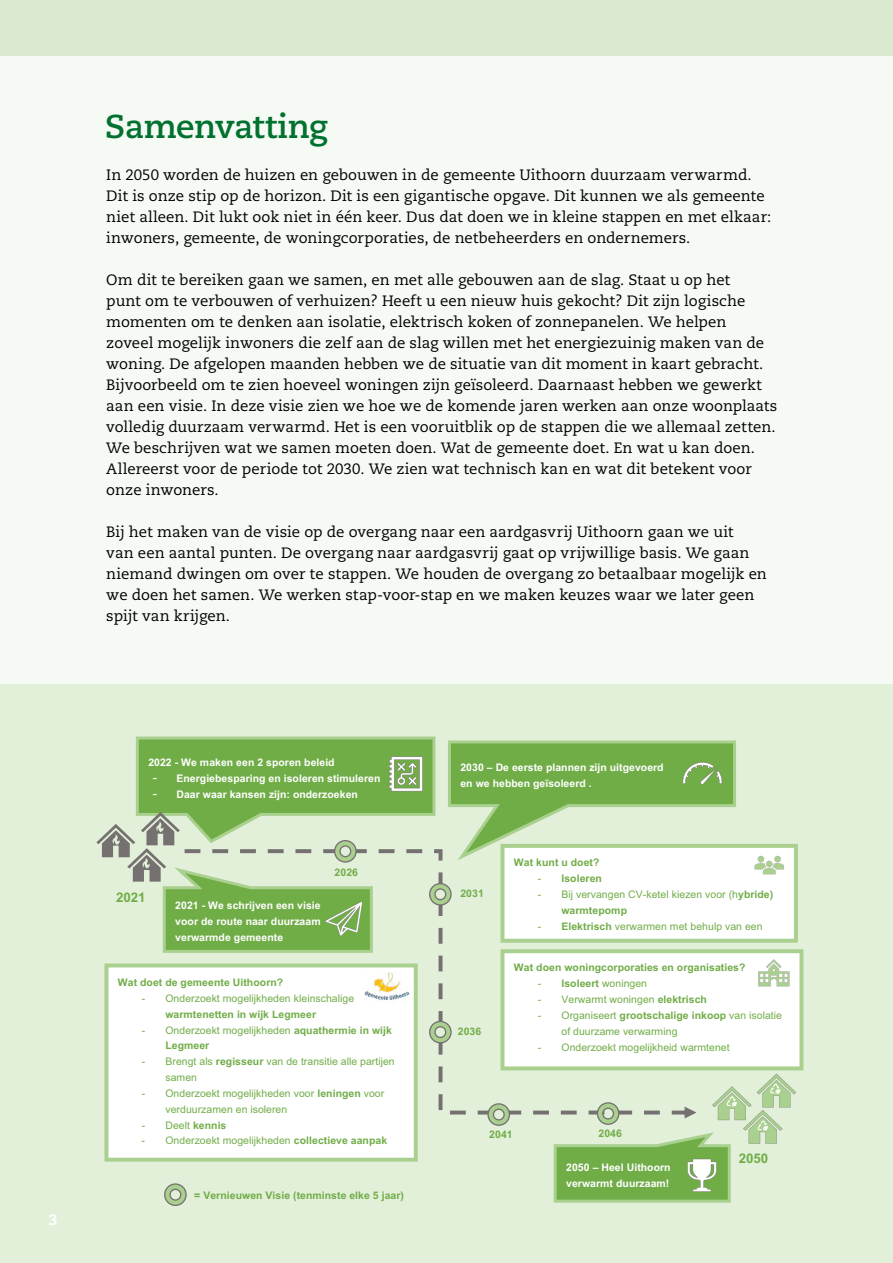
<style>
.page{position:relative;width:893px;height:1263px;background:#f6faf4}
.page>*{position:absolute;margin:0;border:0;box-sizing:border-box;transform-origin:0 0}
.kop{font:700 33px "Caecilia LT Std";letter-spacing:-.015em;color:#00712f}
.plat{font:15px/21px "Caecilia LT Std";color:#000}
.t1{font:800 15px "Caecilia LT Std";color:#fff}
.t2{font:700 13.35px "Arial";letter-spacing:-.005em;color:#70ad47}
.t3{font:10.5px/15.9px "Arial";letter-spacing:.005em;color:#70ad47}
.t4{font:700 10.5px/15.9px "Arial";letter-spacing:.005em;color:#fff}
.t5{font:700 10.5px "Arial";letter-spacing:.005em;color:#70ad47}
.s1{font-weight:400;font-size:13.35px}
.s2{font-weight:700}
.s3{font-weight:400}
</style>
<div class="page">
<div style="left:0;top:0;width:893px;height:55px;background:#daead1"></div>
<div style="left:0;top:684px;width:893px;height:579px;background:#e2efd9"></div>
<svg style="left:96px;top:736px;width:707px;height:470px"></svg>
<p class="kop" style="left:105px;top:107px;width:224px">Samenvatting</p>
<p class="plat" style="left:106px;top:165px;width:667px">In 2050 worden de huizen en gebouwen in de gemeente Uithoorn duurzaam verwarmd.<br>Dit is onze stip op de horizon. Dit is een gigantische opgave. Dit kunnen we als gemeente niet alleen. Dit lukt ook niet in één keer. Dus dat doen we in kleine stappen en met elkaar: inwoners, gemeente, de woningcorporaties, de netbeheerders en ondernemers.</p>
<p class="plat" style="left:106px;top:270px;width:673px">Om dit te bereiken gaan we samen, en met alle gebouwen aan de slag. Staat u op het<br>punt om te verbouwen of verhuizen? Heeft u een nieuw huis gekocht? Dit zijn logische momenten om te denken aan isolatie, elektrisch koken of zonnepanelen. We helpen<br>zoveel mogelijk inwoners die zelf aan de slag willen met het energiezuinig maken van de woning. De afgelopen maanden hebben we de situatie van dit moment in kaart gebracht.<br>Bijvoorbeeld om te zien hoeveel woningen zijn geïsoleerd. Daarnaast hebben we gewerkt aan een visie. In deze visie zien we hoe we de komende jaren werken aan onze woonplaats volledig duurzaam verwarmd. Het is een vooruitblik op de stappen die we allemaal zetten.<br>We beschrijven wat we samen moeten doen. Wat de gemeente doet. En wat u kan doen.<br>Allereerst voor de periode tot 2030. We zien wat technisch kan en wat dit betekent voor onze inwoners.</p>
<p class="plat" style="left:106px;top:522px;width:662px">Bij het maken van de visie op de overgang naar een aardgasvrij Uithoorn gaan we uit<br>van een aantal punten. De overgang naar aardgasvrij gaat op vrijwillige basis. We gaan niemand dwingen om over te stappen. We houden de overgang zo betaalbaar mogelijk en we doen het samen. We werken stap-voor-stap en we maken keuzes waar we later geen spijt van krijgen.</p>
<p class="t1" style="left:49px;top:1210px;width:10px">3</p>
<p class="t4" style="left:148px;top:755px;width:188px">2022 - We maken een 2 sporen beleid</p>
<p class="t4" style="left:153px;top:771px;width:229px"><span class="s1">-</span> Energiebesparing en isoleren stimuleren</p>
<p class="t4" style="left:153px;top:786px;width:207px"><span class="s1">-</span> Daar waar kansen zijn: onderzoeken</p>
<p class="t2" style="left:116px;top:888px;width:31px">2021</p>
<p class="t4" style="left:175px;top:898px;width:147px;text-align:justify">2021 - We schrijven een visie voor de route naar duurzaam verwarmde gemeente</p>
<p class="t5" style="left:335px;top:866px;width:25px">2026</p>
<p class="t5" style="left:118px;top:975px;width:167px">Wat doet de gemeente Uithoorn?</p>
<p class="t3" style="left:165px;top:990px;width:190px;text-indent:-24px">- Onderzoekt mogelijkheden kleinschalige <span class="s2">warmtenetten in wijk Legmeer</span></p>
<p class="t3" style="left:165px;top:1022px;width:228px;text-indent:-24px">- Onderzoekt mogelijkheden <span class="s2">aquathermie in wijk<br>Legmeer</span></p>
<p class="t3" style="left:165px;top:1054px;width:231px;text-indent:-24px">- Brengt als <span class="s2">regisseur</span> van de transitie alle partijen samen</p>
<p class="t3" style="left:165px;top:1085px;width:220px;text-indent:-24px">- Onderzoekt mogelijkheden voor <span class="s2">leningen</span> voor verduurzamen en isoleren</p>
<p class="t3" style="left:142px;top:1117px;width:86px">- Deelt <span class="s2">kennis</span></p>
<p class="t3" style="left:142px;top:1133px;width:247px">- Onderzoekt mogelijkheden <span class="s2">collectieve aanpak</span></p>
<p class="t5" style="left:194px;top:1188px;width:211px">= Vernieuwen Visie (tenminste elke 5 jaar)</p>
<p class="t4" style="left:460px;top:760px;width:205px">2030 – De eerste plannen zijn uitgevoerd en we hebben geïsoleerd .</p>
<p class="t5" style="left:460px;top:886px;width:25px">2031</p>
<p class="t5" style="left:458px;top:1025px;width:25px">2036</p>
<p class="t5" style="left:514px;top:855px;width:87px">Wat kunt u doet?</p>
<p class="t5" style="left:538px;top:871px;width:66px"><span class="s3">-</span> Isoleren</p>
<p class="t3" style="left:561px;top:886px;width:213px;text-indent:-24px">- Bij vervangen CV-ketel kiezen voor (h<span class="s2">ybride) warmtepomp</span></p>
<p class="t3" style="left:538px;top:918px;width:226px">- <span class="s2">Elektrisch</span> verwarmen met behulp van een</p>
<p class="t5" style="left:514px;top:961px;width:233px">Wat doen woningcorporaties en organisaties?</p>
<p class="t3" style="left:538px;top:976px;width:111px">- <span class="s2">Isoleert</span> woningen</p>
<p class="t3" style="left:538px;top:991px;width:171px">- Verwarmt woningen <span class="s2">elektrisch</span></p>
<p class="t3" style="left:561px;top:1007px;width:222px;text-indent:-24px">- Organiseert <span class="s2">grootschalige inkoop</span> van isolatie of duurzame verwarming</p>
<p class="t3" style="left:538px;top:1039px;width:193px">- Onderzoekt mogelijkheid warmtenet</p>
<p class="t5" style="left:489px;top:1127px;width:25px">2041</p>
<p class="t5" style="left:599px;top:1126px;width:25px">2046</p>
<p class="t4" style="left:566px;top:1160px;width:106px">2050 – Heel Uithoorn verwarmt duurzaam!</p>
<p class="t2" style="left:739px;top:1150px;width:31px">2050</p>
</div>
